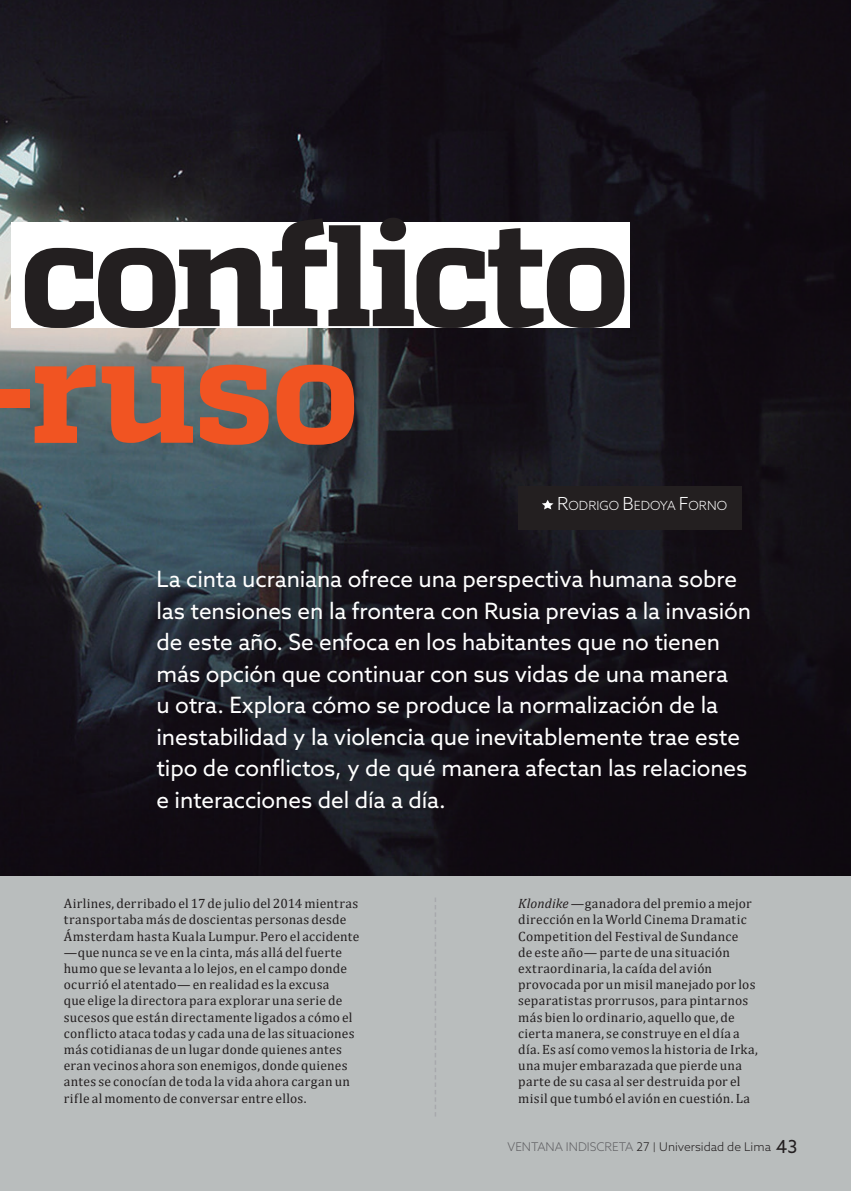
<style>
.page{position:relative;width:851px;height:1191px;background:#fff}
.page>*{position:absolute;margin:0;border:0;box-sizing:border-box;transform-origin:0 0}
.t1{font:800 144px "Quadon";letter-spacing:-.04em;color:#231f20}
.t2{font:800 144px "Quadon";color:#f15422}
.GORRO_NUEVA_VERSION{font:22.5px/31.5px "Azo Sans";letter-spacing:-.005em;color:#fff}
._0_CUERPO_DE_TXT_nue{font:13.5px/16.2px "Cambria";letter-spacing:.02em;color:#231f20}
.credito_de_autor{font:300 12.6px "Azo Sans";letter-spacing:.005em;color:#fff}
.t3{font:300 12px "Azo Sans";color:#231f20}
.s1{font-size:18px}
.s2{font-style:italic}
.s3{color:#616164}
.s4{font-size:9.6px}
.s5{font-weight:400;font-size:18px}
</style>
<div class="page">
<div style="left:0;top:0;width:850px;height:1191px;background:#b9bdbd"></div>
<svg style="left:435px;top:898px;width:1px;height:218px"></svg>
<img style="left:0;top:0;width:850px;height:875px">
<div style="left:518px;top:486px;width:223px;height:44px;background:#231f20"></div>
<svg style="left:542px;top:500px;width:11px;height:9px"></svg>
<div style="left:12px;top:222px;width:618px;height:106px;background:#fff"></div>
<h1 class="t1" style="left:20px;top:192px;width:611px">conflicto</h1>
<h1 class="t2" style="left:-20px;top:308px;width:381px">-ruso</h1>
<p class="credito_de_autor" style="left:557px;top:498px;width:171px"><span class="s1">R</span>ODRIGO <span class="s1">B</span> EDOYA <span class="s1">F</span>ORNO</p>
<p class="GORRO_NUEVA_VERSION" style="left:156px;top:563px;width:596px">La cinta ucraniana ofrece una perspectiva humana sobre las tensiones en la frontera con Rusia previas a la invasión de este año. Se enfoca en los habitantes que no tienen más opción que continuar con sus vidas de una manera<br>u otra. Explora cómo se produce la normalización de la inestabilidad y la violencia que inevitablemente trae este tipo de conflictos, y de qué manera afectan las relaciones e interacciones del día a día.</p>
<p class="_0_CUERPO_DE_TXT_nue" style="left:64px;top:895px;width:297px">Airlines, derribado el 17 de julio del 2014 mientras transportaba más de doscientas personas desde Ámsterdam hasta Kuala Lumpur. Pero el accidente —que nunca se ve en la cinta, más allá del fuerte humo que se levanta a lo lejos, en el campo donde ocurrió el atentado— en realidad es la excusa<br>que elige la directora para explorar una serie de sucesos que están directamente ligados a cómo el conflicto ataca todas y cada una de las situaciones más cotidianas de un lugar donde quienes antes eran vecinos ahora son enemigos, donde quienes antes se conocían de toda la vida ahora cargan un rifle al momento de conversar entre ellos.</p>
<p class="_0_CUERPO_DE_TXT_nue" style="left:518px;top:895px;width:241px"><span class="s2">Klondike</span> —ganadora del premio a mejor dirección en la World Cinema Dramatic Competition del Festival de Sundance<br>de este año— parte de una situación extraordinaria, la caída del avión provocada por un misil manejado por los separatistas prorrusos, para pintarnos más bien lo ordinario, aquello que, de cierta manera, se construye en el día a día. Es así como vemos la historia de Irka, una mujer embarazada que pierde una parte de su casa al ser destruida por el misil que tumbó el avión en cuestión. La</p>
<p class="t3" style="left:507px;top:1139px;width:291px"><span class="s3">VENTANA INDISCRETA</span> 27 <span class="s4">|</span> Universidad de Lima <span class="s5">43</span></p>
</div>
